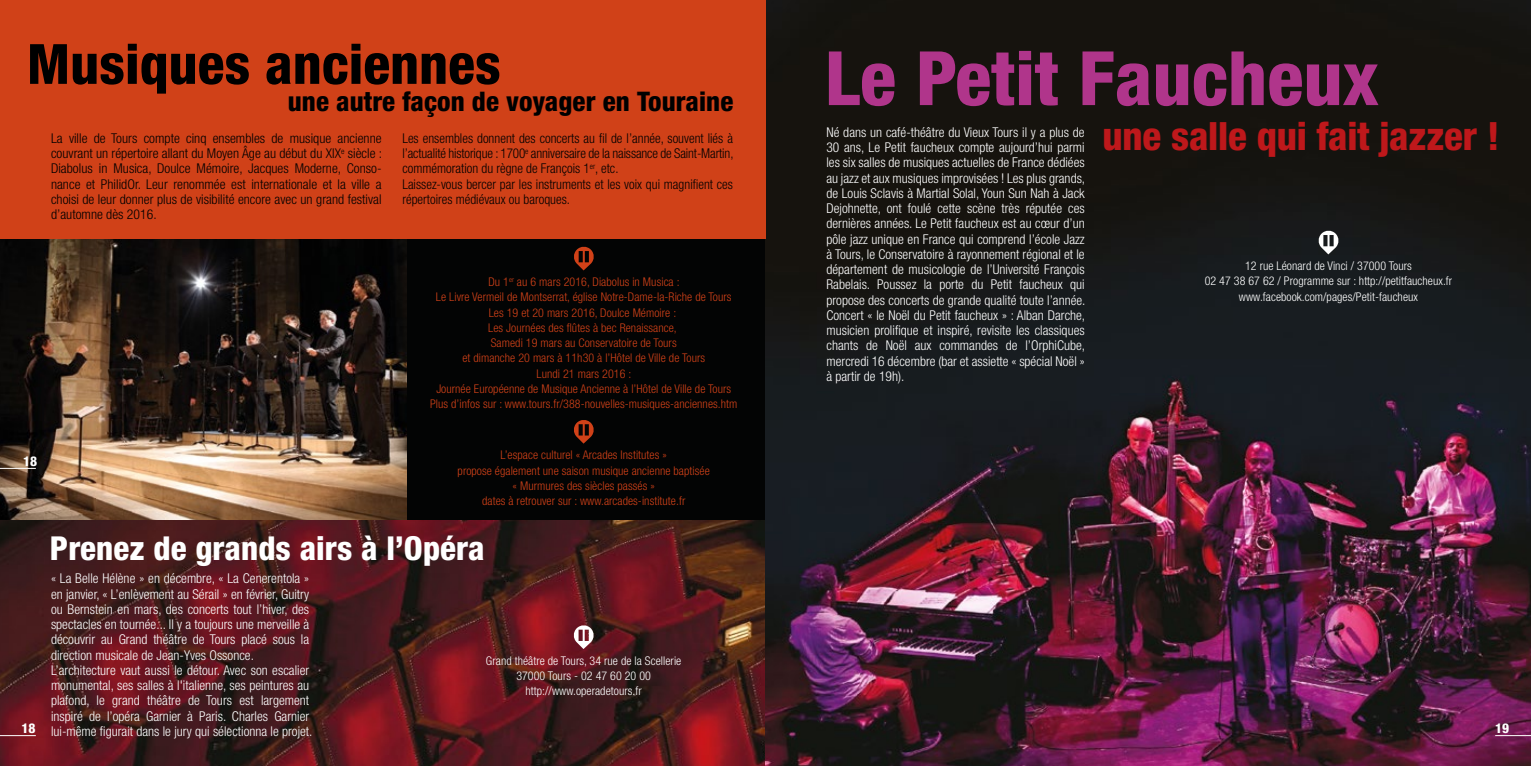
<style>
.page{position:relative;width:1531px;height:766px;background:#fff}
.page>*{position:absolute;margin:0;border:0;box-sizing:border-box;transform-origin:0 0}
.t1{font:800 condensed 75px "Helvetica Neue LT Pro";letter-spacing:.005em;color:#b0358b}
.t2{font:800 condensed 55.5px "Helvetica Neue LT Pro";letter-spacing:.005em;color:#000}
.t3{font:800 condensed 39px "Helvetica Neue LT Pro";letter-spacing:-.005em;color:#be181b}
.t4{font:800 condensed 33px "Helvetica Neue LT Pro";letter-spacing:.005em;color:#fff}
.t5{font:800 condensed 27px "Helvetica Neue LT Pro";letter-spacing:.005em;color:#000}
.t6{font:300 condensed 13.5px/15.3px "Helvetica Neue LT Pro";color:#fff}
.t7{font:300 condensed 13.5px/15.3px "Helvetica Neue LT Pro";color:#000;text-align:justify}
.t8{font:800 condensed 13.5px "Helvetica Neue LT Pro";color:#fff}
.t9{font:300 condensed 12px/15.3px "Helvetica Neue LT Pro";letter-spacing:.005em;color:#d04118;text-align:center}
.t10{font:300 condensed 12px/15.3px "Helvetica Neue LT Pro";letter-spacing:.005em;color:#fff;text-align:center}
</style>
<div class="page">
<div style="left:405px;top:238px;width:360px;height:283px;background:#030404"></div>
<img style="left:0;top:238px;width:407px;height:282px">
<img style="left:0;top:520px;width:765px;height:245px">
<svg style="left:573px;top:624px;width:21px;height:25px"></svg>
<img style="left:765px;top:0;width:766px;height:765px">
<hr style="left:1495px;top:735px;width:36px;height:1px;background:#fff">
<hr style="left:0;top:468px;width:36px;height:1px;background:#fff">
<div style="left:0;top:0;width:765px;height:238px;background:#d04118"></div>
<svg style="left:574px;top:246px;width:20px;height:24px"></svg>
<svg style="left:574px;top:420px;width:20px;height:23px"></svg>
<svg style="left:1317px;top:230px;width:22px;height:24px"></svg>
<hr style="left:0;top:735px;width:36px;height:1px;background:#fff">
<h2 class="t2" style="left:27px;top:30px;width:475px">Musiques anciennes</h2>
<p class="t7" style="left:51px;top:130px;width:333px">La ville de Tours compte cinq ensembles de musique ancienne couvrant un répertoire allant du Moyen Âge au début du XIX<sup>e</sup> siècle :<br>Diabolus in Musica, Doulce Mémoire, Jacques Moderne, Conso&shy;nance et PhilidOr. Leur renommée est internationale et la ville a choisi de leur donner plus de visibilité encore avec un grand festival d’automne dès 2016.</p>
<p class="t7" style="left:402px;top:130px;width:333px;text-align:left">Les ensembles donnent des concerts au fil de l’année, souvent liés à l’actualité historique : 1700<sup>e</sup> anniversaire de la naissance de Saint-Martin, commémoration du règne de François 1<sup>er</sup>, etc.<br>Laissez-vous bercer par les instruments et les voix qui magnifient ces répertoires médiévaux ou baroques.</p>
<h3 class="t5" style="left:288px;top:85px;width:447px">une autre façon de voyager en Touraine</h3>
<p class="t9" style="left:430px;top:274px;width:309px">Du 1<sup>er</sup> au 6 mars 2016, Diabolus in Musica :<br>Le Livre Vermeil de Montserrat, église Notre-Dame-la-Riche de Tours Les 19 et 20 mars 2016, Doulce Mémoire :<br>Les Journées des flûtes à bec Renaissance,<br>Samedi 19 mars au Conservatoire de Tours<br>et dimanche 20 mars à 11h30 à l’Hôtel de Ville de Tours<br>Lundi 21 mars 2016 :<br>Journée Européenne de Musique Ancienne à l’Hôtel de Ville de Tours Plus d’infos sur : www.tours.fr/388-nouvelles-musiques-anciennes.htm</p>
<p class="t8" style="left:23px;top:452px;width:16px">18</p>
<p class="t8" style="left:22px;top:719px;width:16px">18</p>
<p class="t9" style="left:458px;top:447px;width:254px">L’espace culturel « Arcades Institutes »<br>propose également une saison musique ancienne baptisée « Murmures des siècles passés »<br>dates à retrouver sur : www.arcades-institute.fr</p>
<h3 class="t4" style="left:50px;top:527px;width:436px">Prenez de grands airs à l’Opéra</h3>
<p class="t6" style="left:51px;top:571px;width:263px">« La Belle Hélène » en décembre, « La Cenerentola » en janvier, « L’enlèvement au Sérail » en février, Guitry ou Bernstein en mars, des concerts tout l’hiver, des spectacles en tournée... Il y a toujours une merveille à découvrir au Grand théâtre de Tours placé sous la direction musicale de Jean-Yves Ossonce.<br>L’architecture vaut aussi le détour. Avec son escalier monumental, ses salles à l'italienne, ses peintures au plafond, le grand théâtre de Tours est largement inspiré de l’opéra Garnier à Paris. Charles Garnier lui-même figurait dans le jury qui sélectionna le projet.</p>
<p class="t10" style="left:486px;top:652px;width:197px">Grand théâtre de Tours, 34 rue de la Scellerie<br>37000 Tours - 02 47 60 20 00 http://www.operadetours.fr</p>
<h1 class="t1" style="left:825px;top:32px;width:555px">Le Petit Faucheux</h1>
<h3 class="t3" style="left:1102px;top:112px;width:399px">une salle qui fait jazzer !</h3>
<p class="t6" style="left:826px;top:124px;width:261px;text-align:justify">Né dans un café-théâtre du Vieux Tours il y a plus de 30 ans, Le Petit faucheux compte aujourd’hui parmi les six salles de musiques actuelles de France dédiées au jazz et aux musiques improvisées ! Les plus grands, de Louis Sclavis à Martial Solal, Youn Sun Nah à Jack Dejohnette, ont foulé cette scène très réputée ces dernières années. Le Petit faucheux est au cœur d’un pôle jazz unique en France qui comprend l’école Jazz à Tours, le Conservatoire à rayonnement régional et le département de musicologie de l’Université François Rabelais. Poussez la porte du Petit faucheux qui propose des concerts de grande qualité toute l’année.<br>Concert « le Noël du Petit faucheux » : Alban Darche, musicien prolifique et inspiré, revisite les classiques chants de Noël aux commandes de l’OrphiCube, mercredi 16 décembre (bar et assiette « spécial Noël » à partir de 19h).</p>
<p class="t10" style="left:1205px;top:258px;width:249px">12 rue Léonard de Vinci / 37000 Tours<br>02 47 38 67 62 / Programme sur : http://petitfaucheux.fr www.facebook.com/pages/Petit-faucheux</p>
<p class="t8" style="left:1495px;top:719px;width:16px">19</p>
</div>
